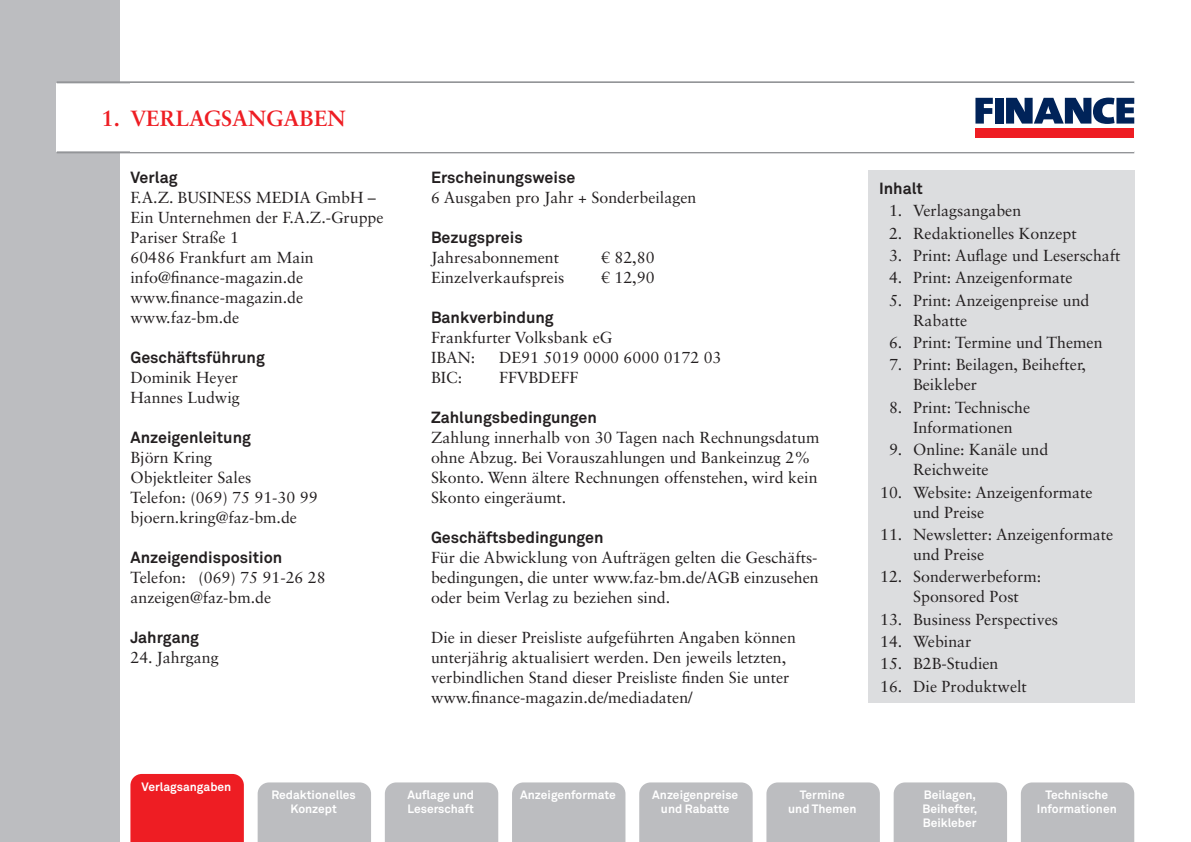
<style>
.page{position:relative;width:1191px;height:842px;background:#fff}
.page>*{position:absolute;margin:0;border:0;box-sizing:border-box;transform-origin:0 0}
.t1{font:700 22px "Sabon LT Std";color:#ee1d23}
.t2{font:16px/20px "Sabon LT Std";color:#231f20}
.t3{font:700 16px "Akkurat Std";color:#231f20}
.t4{font:700 12px/14px "Akkurat Std";color:#fff;text-align:center}
</style>
<div class="page">
<div style="left:0;top:0;width:119px;height:842px;background:#bcbdc0"></div>
<div style="left:57px;top:83px;width:68px;height:68px;background:#fff"></div>
<hr style="left:57px;top:81px;width:1077px;height:2px;background:#939598">
<hr style="left:57px;top:151px;width:1077px;height:2px;background:#939598">
<div style="left:975px;top:128px;width:159px;height:9px;background:#ee1d23"></div>
<svg style="left:1006px;top:98px;width:128px;height:26px"></svg>
<div style="left:995px;top:98px;width:8px;height:26px;background:#002359"></div>
<svg style="left:975px;top:98px;width:17px;height:26px"></svg>
<div style="left:258px;top:782px;width:113px;height:60px;background:#bcbdc0"></div>
<div style="left:385px;top:782px;width:113px;height:60px;background:#bcbdc0"></div>
<div style="left:512px;top:782px;width:113px;height:60px;background:#bcbdc0"></div>
<div style="left:639px;top:782px;width:113px;height:60px;background:#bcbdc0"></div>
<div style="left:766px;top:782px;width:114px;height:60px;background:#bcbdc0"></div>
<div style="left:893px;top:782px;width:114px;height:60px;background:#bcbdc0"></div>
<div style="left:1021px;top:782px;width:113px;height:60px;background:#bcbdc0"></div>
<div style="left:130px;top:774px;width:114px;height:68px;background:#ee1d23"></div>
<div style="left:867px;top:170px;width:267px;height:533px;background:#dcdddf"></div>
<h1 class="t1" style="left:102px;top:104px;width:246px">1. VERLAGSANGABEN</h1>
<p class="t3" style="left:130px;top:167px;width:49px">Verlag</p>
<p class="t2" style="left:130px;top:187px;width:255px">F.A.Z. BUSINESS MEDIA GmbH –<br>Ein Unternehmen der F.A.Z.-Gruppe<br>Pariser Straße 1<br>60486 Frankfurt am Main info@finance-magazin.de www.finance-magazin.de www.faz-bm.de</p>
<p class="t3" style="left:130px;top:347px;width:136px">Geschäftsführung</p>
<p class="t2" style="left:130px;top:367px;width:111px">Dominik Heyer<br>Hannes Ludwig</p>
<p class="t3" style="left:130px;top:427px;width:122px">Anzeigenleitung</p>
<p class="t2" style="left:130px;top:447px;width:189px">Björn Kring<br>Objektleiter Sales<br>Telefon: (069) 75 91-30 99 bjoern.kring@faz-bm.de</p>
<p class="t3" style="left:130px;top:547px;width:153px">Anzeigendisposition</p>
<p class="t2" style="left:130px;top:567px;width:197px">Telefon: (069) 75 91-26 28 anzeigen@faz-bm.de</p>
<p class="t3" style="left:130px;top:627px;width:70px">Jahrgang</p>
<p class="t2" style="left:130px;top:647px;width:90px">24. Jahrgang</p>
<p class="t3" style="left:431px;top:167px;width:146px">Erscheinungsweise</p>
<p class="t2" style="left:431px;top:187px;width:267px">6 Ausgaben pro Jahr + Sonderbeilagen</p>
<p class="t3" style="left:431px;top:227px;width:93px">Bezugspreis</p>
<p class="t2" style="left:431px;top:247px;width:129px">Jahresabonnement</p>
<p class="t2" style="left:601px;top:247px;width:55px">€ 82,80</p>
<p class="t2" style="left:431px;top:267px;width:135px">Einzelverkaufspreis</p>
<p class="t2" style="left:601px;top:267px;width:55px">€ 12,90</p>
<p class="t3" style="left:431px;top:307px;width:124px">Bankverbindung</p>
<p class="t2" style="left:431px;top:327px;width:183px">Frankfurter Volksbank eG<br>IBAN:</p>
<p class="t2" style="left:499px;top:347px;width:224px">DE91 5019 0000 6000 0172 03</p>
<p class="t2" style="left:431px;top:367px;width:33px">BIC:</p>
<p class="t2" style="left:499px;top:367px;width:81px">FFVBDEFF</p>
<p class="t3" style="left:431px;top:407px;width:167px">Zahlungsbedingungen</p>
<p class="t2" style="left:431px;top:427px;width:390px">Zahlung innerhalb von 30 Tagen nach Rechnungsdatum ohne Abzug. Bei Vorauszahlungen und Bankeinzug 2% Skonto. Wenn ältere Rechnungen offenstehen, wird kein Skonto eingeräumt.</p>
<p class="t3" style="left:431px;top:527px;width:174px">Geschäftsbedingungen</p>
<p class="t2" style="left:431px;top:547px;width:389px">Für die Abwicklung von Aufträgen gelten die Geschäfts&shy;bedingungen, die unter www.faz-bm.de/AGB einzusehen oder beim Verlag zu beziehen sind.</p>
<p class="t2" style="left:431px;top:627px;width:366px">Die in dieser Preisliste aufgeführten Angaben können unterjährig aktualisiert werden. Den jeweils letzten, verbindlichen Stand dieser Preisliste finden Sie unter www.finance-magazin.de/mediadaten/</p>
<p class="t3" style="left:879px;top:178px;width:45px">Inhalt</p>
<p class="t2" style="left:889px;top:201px;width:134px">1. Verlagsangaben</p>
<p class="t2" style="left:889px;top:223px;width:189px">2. Redaktionelles Konzept</p>
<p class="t2" style="left:889px;top:245px;width:233px">3. Print: Auflage und Leserschaft</p>
<p class="t2" style="left:889px;top:268px;width:185px">4. Print: Anzeigenformate</p>
<p class="t2" style="left:913px;top:290px;width:178px;text-indent:-24px">5. Print: Anzeigenpreise und<br>Rabatte</p>
<p class="t2" style="left:889px;top:332px;width:215px">6. Print: Termine und Themen</p>
<p class="t2" style="left:913px;top:355px;width:174px;text-indent:-24px">7. Print: Beilagen, Beihefter,<br>Beikleber</p>
<p class="t2" style="left:889px;top:397px;width:143px;text-align:center">8. Print: Technische<br>Informationen</p>
<p class="t2" style="left:913px;top:439px;width:137px;text-indent:-24px">9. Online: Kanäle und<br>Reichweite</p>
<p class="t2" style="left:913px;top:482px;width:181px;text-indent:-33px">10. Website: Anzeigenformate und Preise</p>
<p class="t2" style="left:913px;top:524px;width:202px;text-indent:-33px">11. Newsletter: Anzeigenformate und Preise</p>
<p class="t2" style="left:913px;top:566px;width:130px;text-indent:-33px">12. Sonderwerbeform:<br>Sponsored Post</p>
<p class="t2" style="left:880px;top:609px;width:179px">13. Business Perspectives</p>
<p class="t2" style="left:880px;top:631px;width:93px">14. Webinar</p>
<p class="t2" style="left:880px;top:654px;width:120px">15. B2B-Studien</p>
<p class="t2" style="left:880px;top:676px;width:148px">16. Die Produktwelt</p>
<p class="t4" style="left:142px;top:780px;width:91px">Verlagsangaben</p>
<p class="t4" style="left:271px;top:788px;width:86px">Redaktionelles<br>Konzept</p>
<p class="t4" style="left:407px;top:788px;width:68px;text-align:left">Auflage und<br>Leserschaft</p>
<p class="t4" style="left:520px;top:788px;width:97px">Anzeigenformate</p>
<p class="t4" style="left:652px;top:788px;width:87px">Anzeigenpreise und Rabatte</p>
<p class="t4" style="left:788px;top:788px;width:70px">Termine und Themen</p>
<p class="t4" style="left:922px;top:788px;width:56px;text-align:justify">Beilagen, Beihefter, Beikleber</p>
<p class="t4" style="left:1037px;top:788px;width:81px">Technische<br>Informationen</p>
</div>
